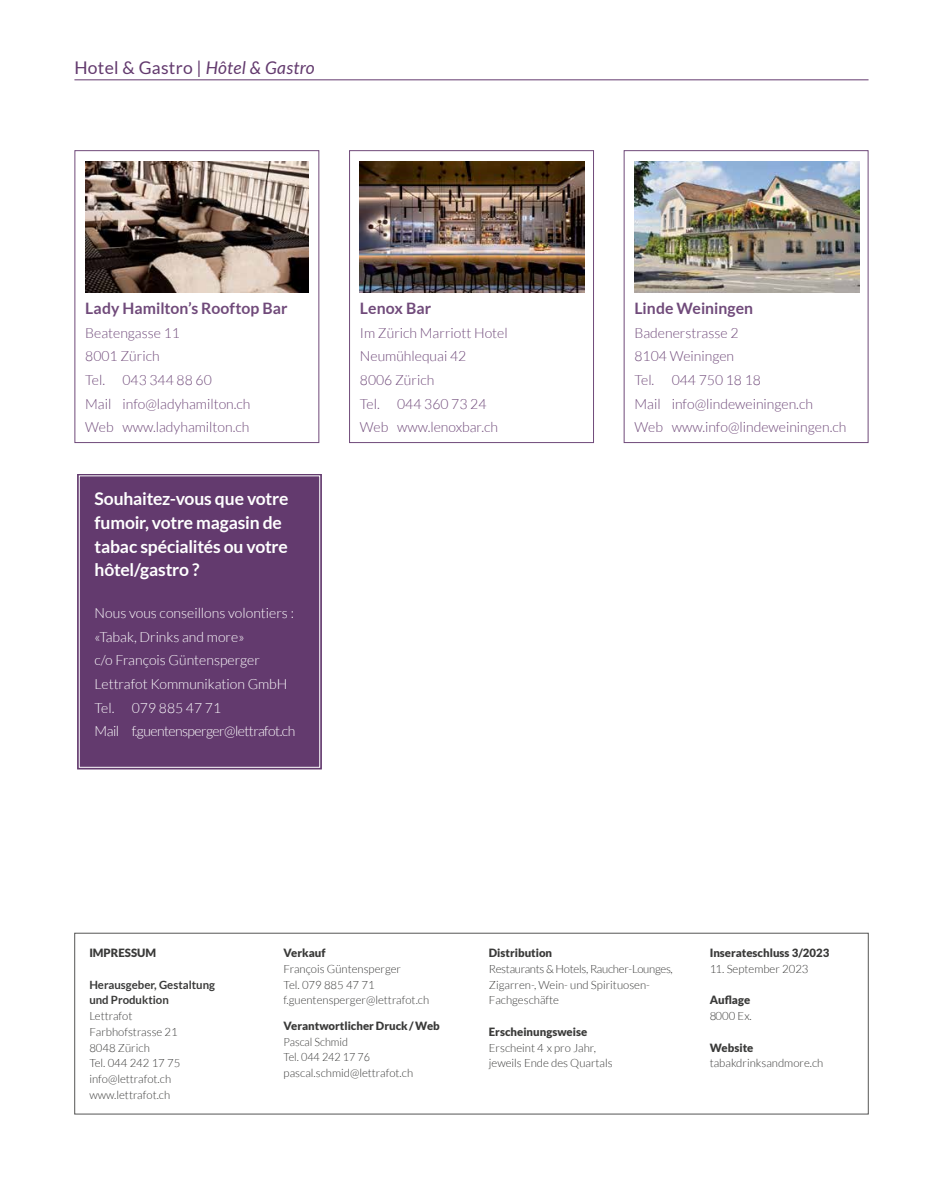
<style>
.page{position:relative;width:943px;height:1191px;background:#fff}
.page>*{position:absolute;margin:0;border:0;box-sizing:border-box;transform-origin:0 0}
.t1{font:700 17.5px/23.6px "Lato";letter-spacing:-.015em;color:#fff}
.t2{font:17.5px "Lato";letter-spacing:.015em;color:#633a6e}
.t3{font:700 15.75px "Lato";letter-spacing:.005em;color:#704a7a}
.t4{font:300 14px/23.6px "Lato";color:#704a7a}
.t5{font:300 14px/23.6px "Lato";color:#fff}
.t6{font:300 11.38px/15.8px "Lato";color:#3a3a39}
.t7{font:900 11.38px "Lato";color:#3a3a39}
.t8{font:300 11.38px/15.8px "Lato";color:#3a3a39;scale:.95 1}
.t9{font:700 11.38px/15.8px "Lato";color:#3a3a39}
.s1{font-style:italic}
</style>
<div class="page">
<div style="left:74px;top:933px;width:794px;height:181px;border:1px solid #565655"></div>
<hr style="left:74px;top:79px;width:794px;height:1px;background:#633a6e">
<div style="left:74px;top:150px;width:245px;height:293px;border:1px solid #704a7a"></div>
<img style="left:85px;top:161px;width:223px;height:131px">
<div style="left:349px;top:150px;width:245px;height:293px;border:1px solid #704a7a"></div>
<img style="left:360px;top:161px;width:225px;height:131px">
<div style="left:623px;top:150px;width:245px;height:293px;border:1px solid #704a7a"></div>
<img style="left:634px;top:161px;width:225px;height:131px">
<div style="left:77px;top:474px;width:245px;height:296px;background:#633a6e"></div>
<div style="left:79px;top:475px;width:241px;height:292px;border:1px solid #fff"></div>
<h1 class="t2" style="left:74px;top:58px;width:241px">Hotel &amp; Gastro | <span class="s1">Hôtel &amp; Gastro</span></h1>
<h2 class="t3" style="left:85px;top:299px;width:204px">Lady Hamilton’s Rooftop Bar</h2>
<p class="t4" style="left:85px;top:321px;width:167px">Beatengasse 11<br>8001 Zürich<br>Tel. 043 344 88 60<br>Mail info@ladyhamilton.ch<br>Web www.ladyhamilton.ch</p>
<h1 class="t1" style="left:95px;top:487px;width:195px">Souhaitez-vous que votre fumoir, votre magasin de tabac spécialités ou votre hôtel/gastro ?</h1>
<p class="t5" style="left:95px;top:601px;width:202px">Nous vous conseillons volontiers : «Tabak, Drinks and more»<br>c/o François Güntensperger<br>Lettrafot Kommunikation GmbH<br>Tel. 079 885 47 71<br>Mail f.guentensperger@lettrafot.ch</p>
<h2 class="t3" style="left:360px;top:299px;width:73px">Lenox Bar</h2>
<p class="t4" style="left:360px;top:321px;width:149px">Im Zürich Marriott Hotel<br>Neumühlequai 42<br>8006 Zürich<br>Tel. 044 360 73 24<br>Web www.lenoxbar.ch</p>
<h2 class="t3" style="left:634px;top:299px;width:120px">Linde Weiningen</h2>
<p class="t4" style="left:634px;top:321px;width:213px">Badenerstrasse 2<br>8104 Weiningen<br>Tel. 044 750 18 18<br>Mail info@lindeweiningen.ch<br>Web www.info@lindeweiningen.ch</p>
<p class="t7" style="left:89px;top:946px;width:68px">IMPRESSUM</p>
<p class="t9" style="left:89px;top:976px;width:127px">Herausgeber, Gestaltung und Produktion</p>
<p class="t6" style="left:89px;top:1008px;width:92px">Lettrafot<br>Farbhofstrasse 21<br>8048 Zürich<br>Tel. 044 242 17 75 info@lettrafot.ch www.lettrafot.ch</p>
<p class="t7" style="left:283px;top:946px;width:43px">Verkauf</p>
<p class="t6" style="left:283px;top:961px;width:147px">François Güntensperger<br>Tel. 079 885 47 71 f.guentensperger@lettrafot.ch</p>
<p class="t7" style="left:283px;top:1019px;width:158px">Verantwortlicher Druck/Web</p>
<p class="t8" style="left:284px;top:1033px;width:138px">Pascal Schmid<br>Tel. 044 242 17 76 pascal.schmid@lettrafot.ch</p>
<p class="t7" style="left:489px;top:946px;width:65px">Distribution</p>
<p class="t6" style="left:489px;top:960px;width:185px">Restaurants &amp; Hotels, Raucher-Lounges,<br>Zigarren-, Wein- und Spirituosen-<br>Fachgeschäfte</p>
<p class="t7" style="left:489px;top:1025px;width:100px">Erscheinungsweise</p>
<p class="t6" style="left:489px;top:1039px;width:125px">Erscheint 4 x pro Jahr, jeweils Ende des Quartals</p>
<p class="t7" style="left:709px;top:946px;width:121px">Inserateschluss 3/2023</p>
<p class="t6" style="left:709px;top:961px;width:100px">11. September 2023</p>
<p class="t7" style="left:709px;top:993px;width:42px">Auflage</p>
<p class="t6" style="left:709px;top:1008px;width:44px">8000 Ex.</p>
<p class="t7" style="left:709px;top:1040px;width:45px">Website</p>
<p class="t6" style="left:709px;top:1055px;width:115px">tabakdrinksandmore.ch</p>
</div>
